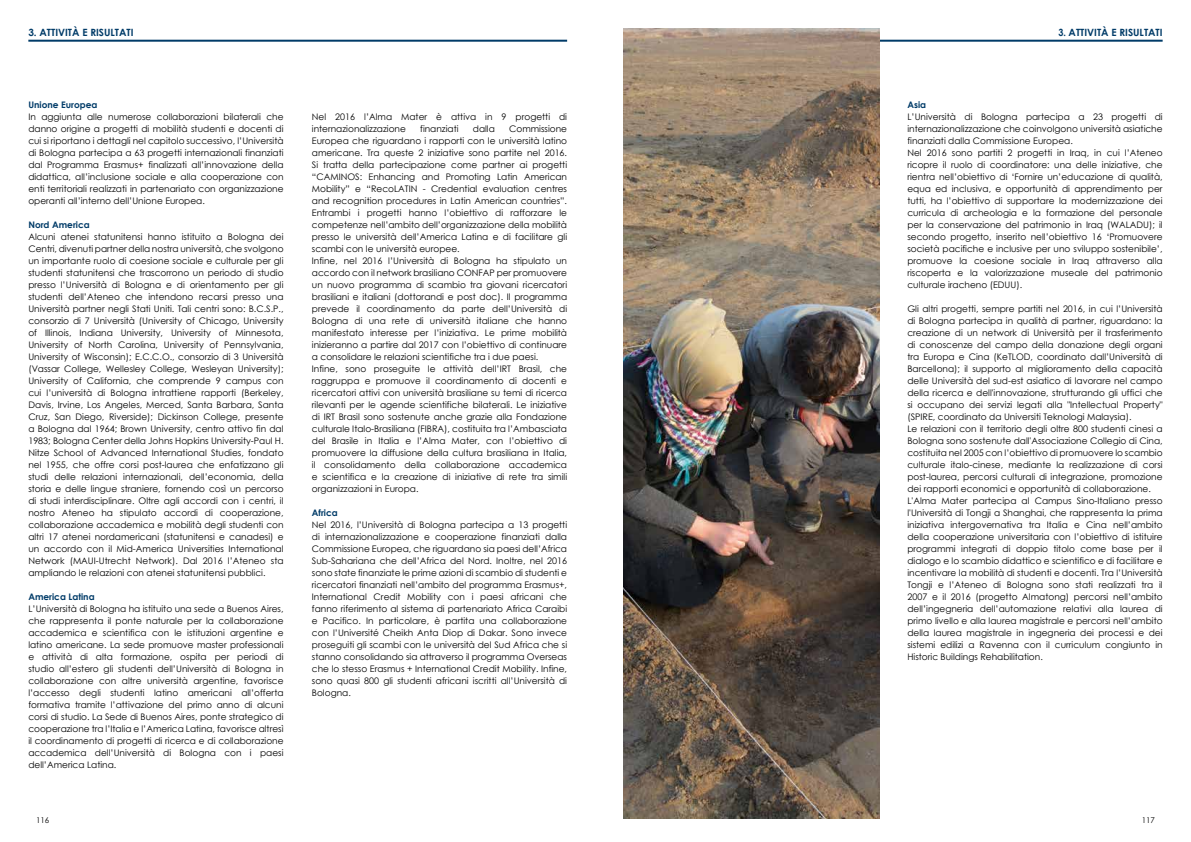
<style>
.page{position:relative;width:1191px;height:842px;background:#fff}
.page>*{position:absolute;margin:0;border:0;box-sizing:border-box;transform-origin:0 0}
.t1{font:700 10px "Century Gothic";color:#003b68}
.t2{font:700 10px "Century Gothic";color:#003b68;scale:.9 1}
.t3{font:9px/12px "Century Gothic";color:#000;text-align:justify}
.t4{font:700 9px "Century Gothic";color:#003b68}
.t5{font:8px "Century Gothic";color:#000}
</style>
<div class="page">
<hr style="left:624px;top:40px;width:538px;height:2px;background:#003b68">
<hr style="left:28px;top:40px;width:539px;height:2px;background:#003b68">
<img style="left:624px;top:28px;width:255px;height:790px">
<p class="t1" style="left:28px;top:25px;width:107px">3. ATTIVITÀ E RISULTATI</p>
<p class="t2" style="left:1058px;top:25px;width:117px">3. ATTIVITÀ E RISULTATI</p>
<p class="t4" style="left:28px;top:98px;width:71px">Unione Europea</p>
<p class="t3" style="left:28px;top:111px;width:257px">In aggiunta alle numerose collaborazioni bilaterali che danno origine a progetti di mobilità studenti e docenti di cui si riportano i dettagli nel capitolo successivo, l’Università di Bologna partecipa a 63 progetti internazionali finanziati dal Programma Erasmus+ finalizzati all’innovazione della didattica, all’inclusione sociale e alla cooperazione con enti territoriali realizzati in partenariato con organizzazione operanti all’interno dell’Unione Europea.</p>
<p class="t4" style="left:28px;top:218px;width:63px">Nord America</p>
<p class="t3" style="left:28px;top:231px;width:257px">Alcuni atenei statunitensi hanno istituito a Bologna dei Centri, divenuti partner della nostra università, che svolgono un importante ruolo di coesione sociale e culturale per gli studenti statunitensi che trascorrono un periodo di studio presso l’Università di Bologna e di orientamento per gli studenti dell’Ateneo che intendono recarsi presso una Università partner negli Stati Uniti. Tali centri sono: B.C.S.P., consorzio di 7 Università (University of Chicago, University of Illinois, Indiana University, University of Minnesota, University of North Carolina, University of Pennsylvania, University of Wisconsin); E.C.C.O., consorzio di 3 Università (Vassar College, Wellesley College, Wesleyan University); University of California, che comprende 9 campus con cui l’università di Bologna intrattiene rapporti (Berkeley, Davis, Irvine, Los Angeles, Merced, Santa Barbara, Santa Cruz, San Diego, Riverside); Dickinson College, presente a Bologna dal 1964; Brown University, centro attivo fin dal 1983; Bologna Center della Johns Hopkins University-Paul H.<br>Nitze School of Advanced International Studies, fondato nel 1955, che offre corsi post-laurea che enfatizzano gli studi delle relazioni internazionali, dell’economia, della storia e delle lingue straniere, fornendo così un percorso di studi interdisciplinare. Oltre agli accordi con i centri, il nostro Ateneo ha stipulato accordi di cooperazione, collaborazione accademica e mobilità degli studenti con altri 17 atenei nordamericani (statunitensi e canadesi) e un accordo con il Mid-America Universities International Network (MAUI-Utrecht Network). Dal 2016 l’Ateneo sta ampliando le relazioni con atenei statunitensi pubblici.</p>
<p class="t4" style="left:28px;top:590px;width:68px">America Latina</p>
<p class="t3" style="left:28px;top:603px;width:257px">L’Università di Bologna ha istituito una sede a Buenos Aires, che rappresenta il ponte naturale per la collaborazione accademica e scientifica con le istituzioni argentine e latino americane. La sede promuove master professionali e attività di alta formazione, ospita per periodi di studio all’estero gli studenti dell’Università di Bologna in collaborazione con altre università argentine, favorisce l’accesso degli studenti latino americani all’offerta formativa tramite l’attivazione del primo anno di alcuni corsi di studio. La Sede di Buenos Aires, ponte strategico di cooperazione tra l’Italia e l’America Latina, favorisce altresì il coordinamento di progetti di ricerca e di collaborazione accademica dell’Università di Bologna con i paesi dell’America Latina.</p>
<p class="t3" style="left:312px;top:110px;width:257px">Nel 2016 l’Alma Mater è attiva in 9 progetti di internazionalizzazione</p>
<p class="t3" style="left:312px;top:122px;width:257px;text-align:left;text-indent:197px">Commissione Europea che riguardano i rapporti con le università latino americane. Tra queste 2 iniziative sono partite nel 2016.<br>Si tratta della partecipazione come partner ai progetti “CAMINOS: Enhancing and Promoting Latin American Mobility” e “RecoLATIN - Credential evaluation centres and recognition procedures in Latin American countries”.<br>Entrambi i progetti hanno l’obiettivo di rafforzare le competenze nell’ambito dell’organizzazione della mobilità presso le università dell’America Latina e di facilitare gli scambi con le università europee.<br>Infine, nel 2016 l’Università di Bologna ha stipulato un accordo con il network brasiliano CONFAP per promuovere un nuovo programma di scambio tra giovani ricercatori brasiliani e italiani (dottorandi e post doc). Il programma prevede il coordinamento da parte dell’Università di Bologna di una rete di università italiane che hanno manifestato interesse per l’iniziativa. Le prime mobilità inizieranno a partire dal 2017 con l’obiettivo di continuare a consolidare le relazioni scientifiche tra i due paesi.<br>Infine, sono proseguite le attività dell’IRT Brasil, che raggruppa e promuove il coordinamento di docenti e ricercatori attivi con università brasiliane su temi di ricerca rilevanti per le agende scientifiche bilaterali. Le iniziative di IRT Brasil sono sostenute anche grazie alla Fondazione culturale Italo-Brasiliana (FIBRA), costituita tra l’Ambasciata del Brasile in Italia e l’Alma Mater, con l’obiettivo di promuovere la diffusione della cultura brasiliana in Italia, il consolidamento della collaborazione accademica e scientifica e la creazione di iniziative di rete tra simili organizzazioni in Europa.</p>
<p class="t4" style="left:312px;top:506px;width:27px">Africa</p>
<p class="t3" style="left:312px;top:518px;width:257px">Nel 2016, l’Università di Bologna partecipa a 13 progetti di internazionalizzazione e cooperazione finanziati dalla Commissione Europea, che riguardano sia paesi dell’Africa Sub-Sahariana che dell’Africa del Nord. Inoltre, nel 2016 sono state finanziate le prime azioni di scambio di studenti e ricercatori finanziati nell’ambito del programma Erasmus+, International Credit Mobility con i paesi africani che fanno riferimento al sistema di partenariato Africa Caraibi e Pacifico. In particolare, è partita una collaborazione con l’Université Cheikh Anta Diop di Dakar. Sono invece proseguiti gli scambi con le università del Sud Africa che si stanno consolidando sia attraverso il programma Overseas che lo stesso Erasmus + International Credit Mobility. Infine, sono quasi 800 gli studenti africani iscritti all’Università di Bologna.</p>
<p class="t3" style="left:420px;top:122px;width:40px">finanziati</p>
<p class="t3" style="left:473px;top:122px;width:24px">dalla</p>
<p class="t4" style="left:907px;top:98px;width:20px">Asia</p>
<p class="t3" style="left:907px;top:110px;width:257px;text-align:left">L’Università di Bologna partecipa a 23 progetti di internazionalizzazione che coinvolgono università asiatiche finanziati dalla Commissione Europea.<br>Nel 2016 sono partiti 2 progetti in Iraq, in cui l’Ateneo ricopre il ruolo di coordinatore: una delle iniziative, che rientra nell’obiettivo di ‘Fornire un’educazione di qualità, equa ed inclusiva, e opportunità di apprendimento per tutti, ha l’obiettivo di supportare la modernizzazione dei curricula di archeologia e la formazione del personale per la conservazione del patrimonio in Iraq (WALADU); il secondo progetto, inserito nell’obiettivo 16 ‘Promuovere società pacifiche e inclusive per uno sviluppo sostenibile’, promuove la coesione sociale in Iraq attraverso alla riscoperta e la valorizzazione museale del patrimonio culturale iracheno (EDUU).</p>
<p class="t3" style="left:907px;top:302px;width:257px;text-align:left">Gli altri progetti, sempre partiti nel 2016, in cui l’Università di Bologna partecipa in qualità di partner, riguardano: la creazione di un network di Università per il trasferimento di conoscenze del campo della donazione degli organi tra Europa e Cina (KeTLOD, coordinato dall’Università di Barcellona); il supporto al miglioramento della capacità delle Università del sud-est asiatico di lavorare nel campo della ricerca e dell'innovazione, strutturando gli uffici che si occupano dei servizi legati alla "Intellectual Property" (SPIRE, coordinato da Universiti Teknologi Malaysia).<br>Le relazioni con il territorio degli oltre 800 studenti cinesi a Bologna sono sostenute dall'Associazione Collegio di Cina, costituita nel 2005 con l’obiettivo di promuovere lo scambio culturale italo-cinese, mediante la realizzazione di corsi post-laurea, percorsi culturali di integrazione, promozione dei rapporti economici e opportunità di collaborazione.<br>L'Alma Mater partecipa al Campus Sino-Italiano presso l'Università di Tongji a Shanghai, che rappresenta la prima iniziativa intergovernativa tra Italia e Cina nell’ambito della cooperazione universitaria con l’obiettivo di istituire programmi integrati di doppio titolo come base per il dialogo e lo scambio didattico e scientifico e di facilitare e incentivare la mobilità di studenti e docenti. Tra l’Università Tongji e l’Ateneo di Bologna sono stati realizzati tra il 2007 e il 2016 (progetto Almatong) percorsi nell’ambito dell’ingegneria dell’automazione relativi alla laurea di primo livello e alla laurea magistrale e percorsi nell’ambito della laurea magistrale in ingegneria dei processi e dei sistemi edilizi a Ravenna con il curriculum congiunto in Historic Buildings Rehabilitation.</p>
<p class="t5" style="left:36px;top:815px;width:15px">116</p>
<p class="t5" style="left:1141px;top:815px;width:15px">117</p>
</div>
